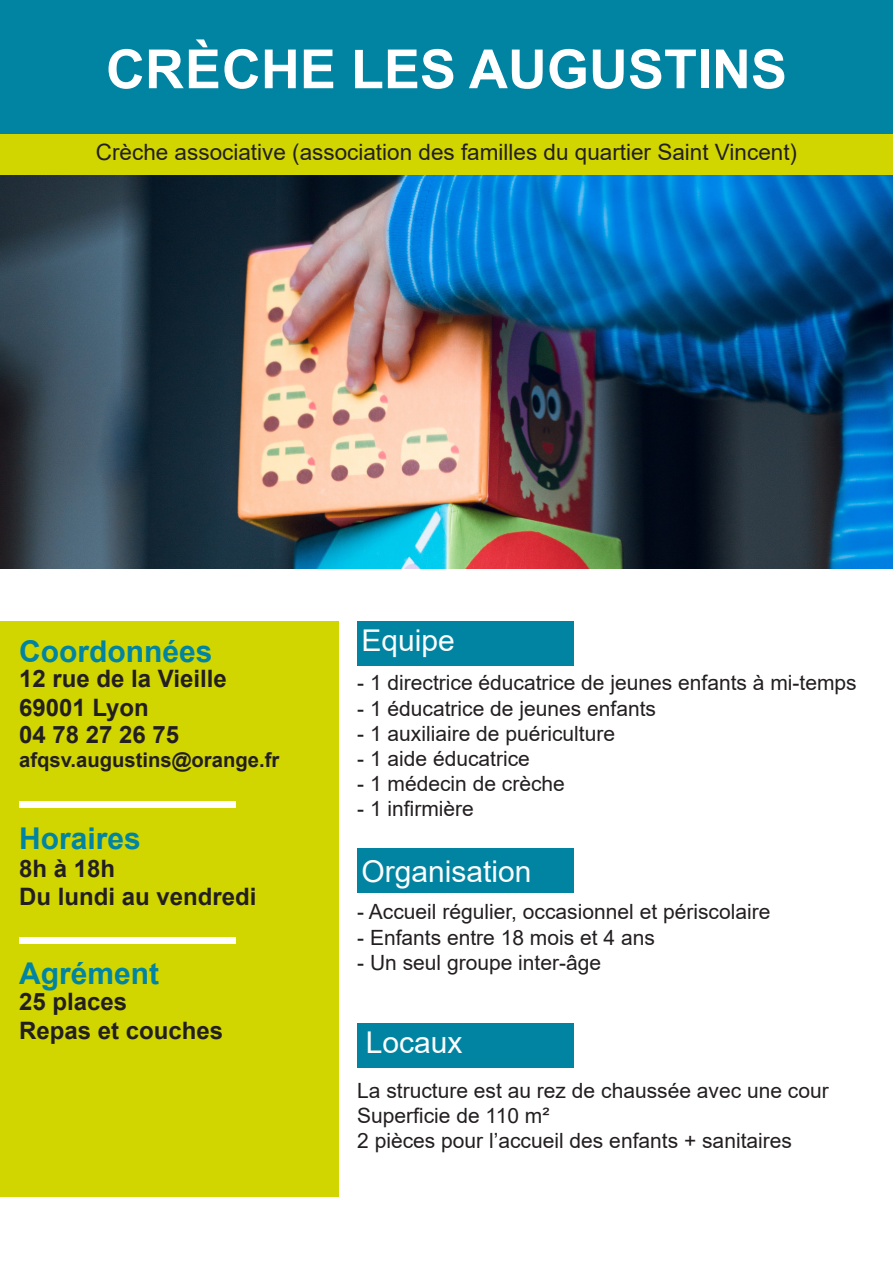
<style>
.page{position:relative;width:893px;height:1263px;background:#fff}
.page>*{position:absolute;margin:0;border:0;box-sizing:border-box;transform-origin:0 0}
.t1{font:700 54px "Arial";color:#fff}
.t2{font:700 30px "Arial";color:#0184a2}
.t3{font:30px "Arial";color:#fcfcfc}
.t4{font:700 24px "Arial";color:#231f20}
.t5{font:22.5px "Arial";color:#231f20}
.t6{font:21px "Arial";color:#231f20}
.t7{font:700 20.25px "Arial";color:#231f20}
</style>
<div class="page">
<img style="left:0;top:174px;width:893px;height:395px">
<div style="left:0;top:0;width:893px;height:138px;background:#0184a2"></div>
<div style="left:0;top:621px;width:338px;height:576px;background:#d1d600"></div>
<div style="left:0;top:134px;width:893px;height:40px;background:#d1d600"></div>
<div style="left:19px;top:801px;width:217px;height:7px;background:#fff"></div>
<div style="left:357px;top:621px;width:217px;height:44px;background:#0184a2"></div>
<div style="left:357px;top:848px;width:217px;height:45px;background:#0184a2"></div>
<div style="left:19px;top:938px;width:217px;height:6px;background:#fff"></div>
<div style="left:357px;top:1023px;width:217px;height:44px;background:#0184a2"></div>
<p class="t1" style="left:106px;top:31px;width:682px">CRÈCHE LES AUGUSTINS</p>
<p class="t5" style="left:96px;top:136px;width:703px">Crèche associative (association des familles du quartier Saint Vincent)</p>
<p class="t2" style="left:19px;top:630px;width:195px">Coordonnées</p>
<p class="t4" style="left:19px;top:662px;width:209px">12 rue de la Vieille</p>
<p class="t4" style="left:19px;top:691px;width:131px">69001 Lyon</p>
<p class="t4" style="left:19px;top:717px;width:162px">04 78 27 26 75</p>
<p class="t7" style="left:19px;top:746px;width:262px">afqsv.augustins@orange.fr</p>
<p class="t2" style="left:19px;top:817px;width:123px">Horaires</p>
<p class="t4" style="left:19px;top:851px;width:98px">8h à 18h</p>
<p class="t4" style="left:19px;top:880px;width:239px">Du lundi au vendredi</p>
<p class="t2" style="left:19px;top:952px;width:142px">Agrément</p>
<p class="t4" style="left:19px;top:985px;width:110px">25 places</p>
<p class="t4" style="left:19px;top:1014px;width:206px">Repas et couches</p>
<p class="t3" style="left:361px;top:620px;width:95px">Equipe</p>
<p class="t6" style="left:357px;top:668px;width:501px">- 1 directrice éducatrice de jeunes enfants à mi-temps</p>
<p class="t6" style="left:357px;top:694px;width:300px">- 1 éducatrice de jeunes enfants</p>
<p class="t6" style="left:357px;top:719px;width:259px">- 1 auxiliaire de puériculture</p>
<p class="t6" style="left:357px;top:744px;width:174px">- 1 aide éducatrice</p>
<p class="t6" style="left:357px;top:769px;width:209px">- 1 médecin de crèche</p>
<p class="t6" style="left:357px;top:794px;width:118px">- 1 infirmière</p>
<p class="t3" style="left:361px;top:851px;width:172px">Organisation</p>
<p class="t6" style="left:357px;top:898px;width:415px">- Accueil régulier, occasionnel et périscolaire</p>
<p class="t6" style="left:357px;top:923px;width:299px">- Enfants entre 18 mois et 4 ans</p>
<p class="t6" style="left:357px;top:948px;width:245px">- Un seul groupe inter-âge</p>
<p class="t3" style="left:366px;top:1021px;width:98px">Locaux</p>
<p class="t6" style="left:357px;top:1076px;width:473px">La structure est au rez de chaussée avec une cour</p>
<p class="t6" style="left:357px;top:1101px;width:194px">Superficie de 110 m²</p>
<p class="t6" style="left:357px;top:1126px;width:436px">2 pièces pour l’accueil des enfants + sanitaires</p>
</div>
